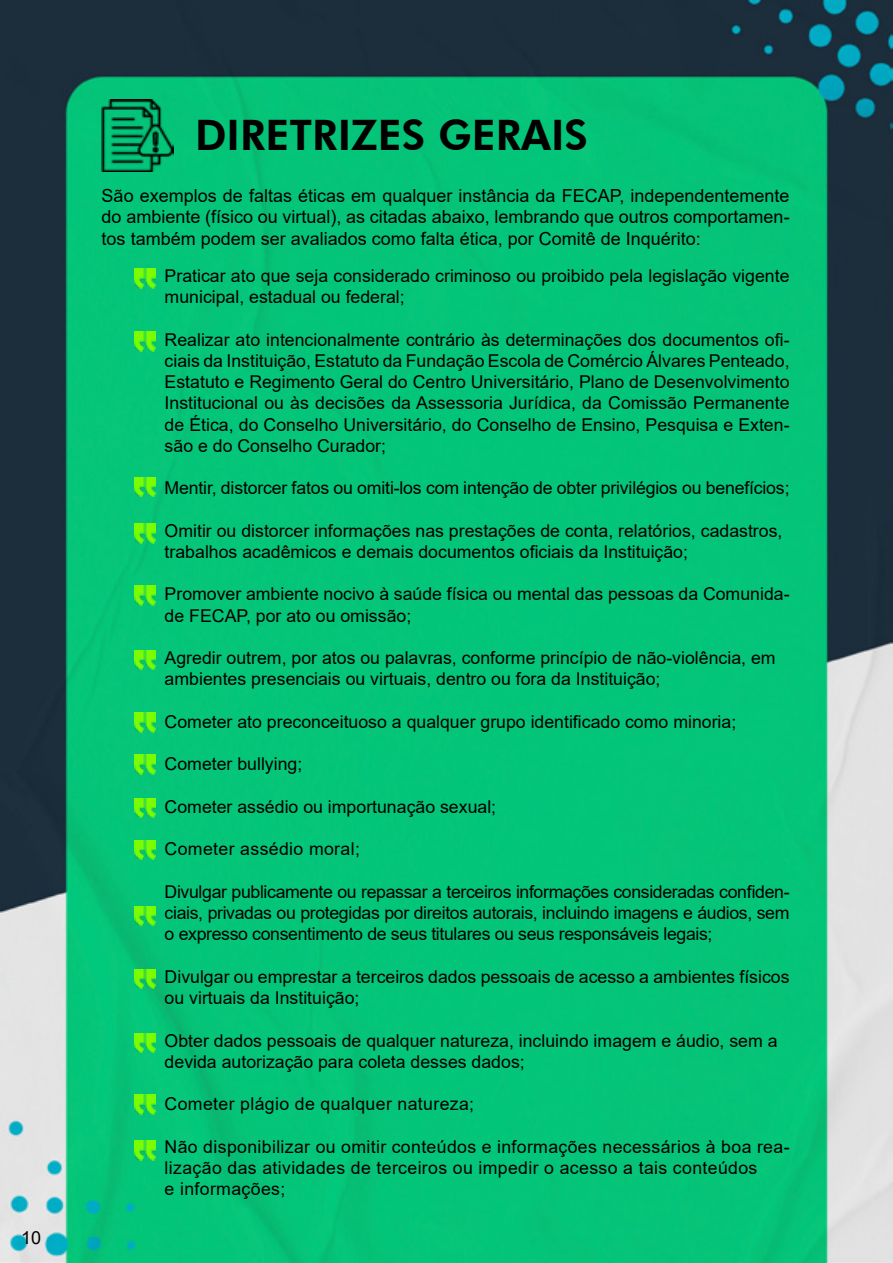
<style>
.page{position:relative;width:893px;height:1263px;background:#fff}
.page>*{position:absolute;margin:0;border:0;box-sizing:border-box;transform-origin:0 0}
.t1{font:800 42px "Futura BT";color:#000}
.t2{font:18px/21.6px "Arial";color:#000;text-align:justify}
.t3{font:17.7px/21.3px "Arial";color:#000}
.t4{font:17.7px/21.3px "Arial";letter-spacing:.02em;color:#000}
</style>
<div class="page">
<img style="left:0;top:0;width:893px;height:1263px">
<img style="left:135px;top:1140px;width:20px;height:20px">
<img style="left:135px;top:1095px;width:20px;height:19px">
<img style="left:135px;top:1033px;width:20px;height:19px">
<img style="left:135px;top:969px;width:20px;height:20px">
<img style="left:135px;top:906px;width:20px;height:19px">
<img style="left:135px;top:840px;width:20px;height:20px">
<img style="left:135px;top:798px;width:20px;height:20px">
<img style="left:135px;top:755px;width:20px;height:19px">
<img style="left:135px;top:712px;width:20px;height:20px">
<img style="left:135px;top:650px;width:20px;height:20px">
<img style="left:135px;top:586px;width:20px;height:19px">
<img style="left:135px;top:524px;width:20px;height:19px">
<img style="left:135px;top:477px;width:20px;height:20px">
<img style="left:135px;top:332px;width:20px;height:19px">
<img style="left:135px;top:269px;width:20px;height:19px">
<img style="left:102px;top:100px;width:71px;height:71px">
<p class="t2" style="left:21px;top:1226px;width:22px">10</p>
<h1 class="t1" style="left:195px;top:110px;width:395px">DIRETRIZES GERAIS</h1>
<p class="t2" style="left:102px;top:184px;width:689px">São exemplos de faltas éticas em qualquer instância da FECAP, independentemente do ambiente (físico ou virtual), as citadas abaixo, lembrando que outros comportamen&shy;tos também podem ser avaliados como falta ética, por Comitê de Inquérito:</p>
<p class="t3" style="left:165px;top:265px;width:626px">Praticar ato que seja considerado criminoso ou proibido pela legislação vigente municipal, estadual ou federal;</p>
<p class="t3" style="left:165px;top:329px;width:626px;text-align:justify">Realizar ato intencionalmente contrário às determinações dos documentos ofi&shy;ciais da Instituição, Estatuto da Fundação Escola de Comércio Álvares Penteado, Estatuto e Regimento Geral do Centro Universitário, Plano de Desenvolvimento Institucional ou às decisões da Assessoria Jurídica, da Comissão Permanente de Ética, do Conselho Universitário, do Conselho de Ensino, Pesquisa e Exten&shy;são e do Conselho Curador;</p>
<p class="t3" style="left:165px;top:477px;width:626px">Mentir, distorcer fatos ou omiti-los com intenção de obter privilégios ou benefícios;</p>
<p class="t3" style="left:165px;top:520px;width:619px">Omitir ou distorcer informações nas prestações de conta, relatórios, cadastros, trabalhos acadêmicos e demais documentos oficiais da Instituição;</p>
<p class="t3" style="left:165px;top:583px;width:626px">Promover ambiente nocivo à saúde física ou mental das pessoas da Comunida&shy;de FECAP, por ato ou omissão;</p>
<p class="t3" style="left:165px;top:647px;width:612px">Agredir outrem, por atos ou palavras, conforme princípio de não-violência, em ambientes presenciais ou virtuais, dentro ou fora da Instituição;</p>
<p class="t3" style="left:165px;top:711px;width:573px">Cometer ato preconceituoso a qualquer grupo identificado como minoria;</p>
<p class="t3" style="left:165px;top:753px;width:139px">Cometer bullying;</p>
<p class="t3" style="left:165px;top:796px;width:333px">Cometer assédio ou importunação sexual;</p>
<p class="t4" style="left:165px;top:838px;width:197px">Cometer assédio moral;</p>
<p class="t3" style="left:165px;top:881px;width:626px;text-align:justify">Divulgar publicamente ou repassar a terceiros informações consideradas confiden&shy;ciais, privadas ou protegidas por direitos autorais, incluindo imagens e áudios, sem o expresso consentimento de seus titulares ou seus responsáveis legais;</p>
<p class="t3" style="left:165px;top:966px;width:626px">Divulgar ou emprestar a terceiros dados pessoais de acesso a ambientes físicos ou virtuais da Instituição;</p>
<p class="t3" style="left:165px;top:1029px;width:614px">Obter dados pessoais de qualquer natureza, incluindo imagem e áudio, sem a devida autorização para coleta desses dados;</p>
<p class="t4" style="left:165px;top:1093px;width:311px">Cometer plágio de qualquer natureza;</p>
<p class="t4" style="left:165px;top:1136px;width:626px">Não disponibilizar ou omitir conteúdos e informações necessários à boa rea&shy;lização das atividades de terceiros ou impedir o acesso a tais conteúdos<br>e informações;</p>
</div>
